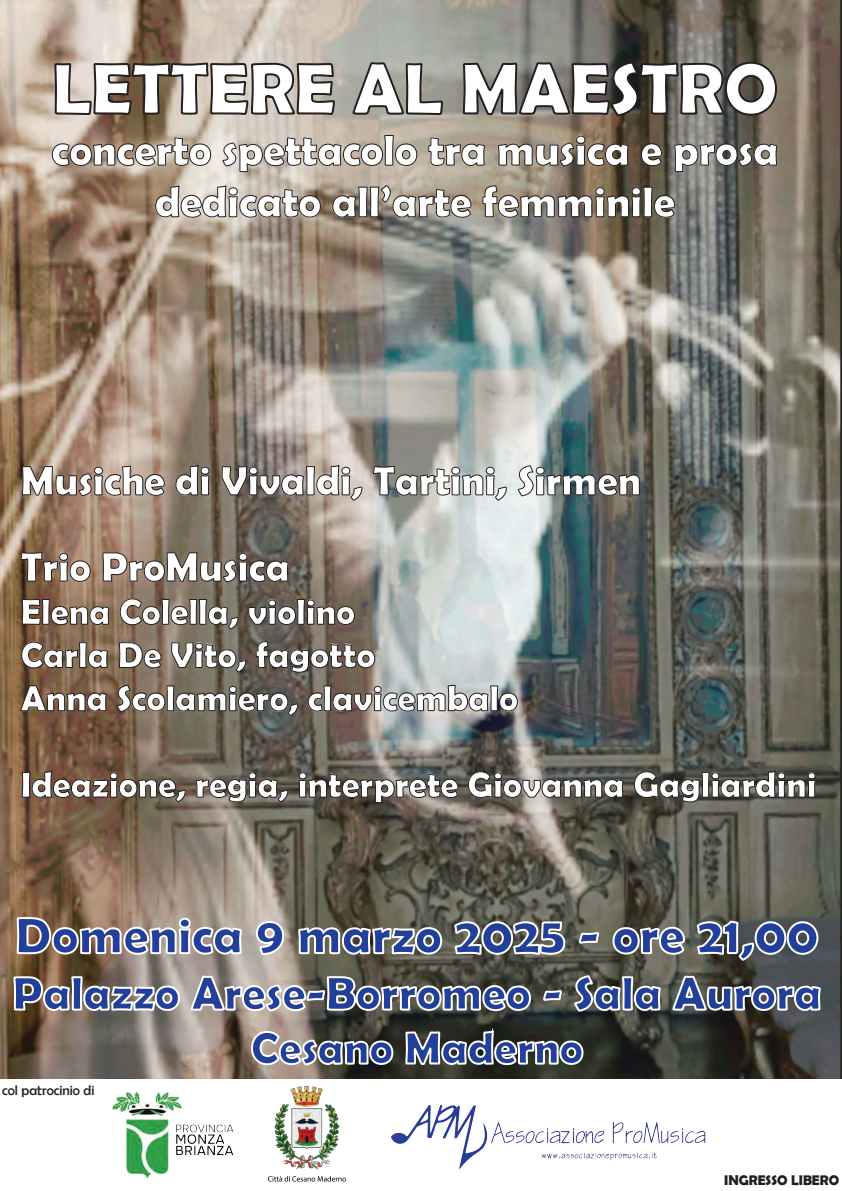
<style>
.page{position:relative;width:842px;height:1191px;background:#fff}
.page>*{position:absolute;margin:0;border:0;box-sizing:border-box;transform-origin:0 0}
.t1{font:700 72px "Berlin Sans FB Demi";color:#fff}
.t2{font:700 51px "Berlin Sans FB Demi";color:#223f99}
.t3{font:700 47px "Berlin Sans FB Demi";color:#223f99}
.t4{font:700 45px "Berlin Sans FB Demi";color:#223f99}
.t5{font:700 43px/51.6px "Berlin Sans FB Demi";color:#fff;text-align:center}
.t6{font:700 41px "Berlin Sans FB Demi";color:#fff}
.t7{font:700 36px/43.2px "Berlin Sans FB Demi";color:#fff}
.t8{font:14px "Berlin Sans FB";color:#231f20}
.t9{font:700 14px "Berlin Sans FB Demi";color:#231f20}
</style>
<div class="page">
<img style="left:0;top:0;width:842px;height:1079px">
<img style="left:20px;top:512px;width:498px;height:228px">
<svg style="left:21px;top:757px;width:165px;height:45px"></svg>
<svg style="left:195px;top:772px;width:94px;height:31px"></svg>
<svg style="left:298px;top:772px;width:161px;height:31px"></svg>
<svg style="left:467px;top:771px;width:157px;height:34px"></svg>
<svg style="left:633px;top:757px;width:183px;height:46px"></svg>
<svg style="left:22px;top:411px;width:143px;height:85px"></svg>
<svg style="left:175px;top:465px;width:35px;height:31px"></svg>
<svg style="left:221px;top:452px;width:142px;height:49px"></svg>
<svg style="left:372px;top:465px;width:135px;height:36px"></svg>
<svg style="left:517px;top:459px;width:123px;height:38px"></svg>
<svg style="left:12px;top:891px;width:810px;height:175px"></svg>
<svg style="left:51px;top:0;width:727px;height:218px"></svg>
<img style="left:391px;top:1105px;width:315px;height:64px">
<img style="left:267px;top:1085px;width:79px;height:97px">
<img style="left:101px;top:1078px;width:158px;height:102px">
<h1 class="t1" style="left:52px;top:47px;width:728px">LETTERE AL MAESTRO</h1>
<p class="t5" style="left:52px;top:124px;width:728px">concerto spettacolo tra musica e prosa dedicato all’arte femminile</p>
<p class="t6" style="left:21px;top:457px;width:622px">Musiche di Vivaldi, Tartini, Sirmen</p>
<p class="t6" style="left:21px;top:543px;width:271px">Trio ProMusica</p>
<p class="t7" style="left:21px;top:589px;width:499px">Elena Colella, violino<br>Carla De Vito, fagotto<br>Anna Scolamiero, clavicembalo</p>
<p class="t7" style="left:21px;top:762px;width:797px">Ideazione, regia, interprete Giovanna Gagliardini</p>
<h2 class="t2" style="left:15px;top:906px;width:805px">Domenica 9 marzo 2025 - ore 21,00</h2>
<h3 class="t3" style="left:12px;top:966px;width:811px">Palazzo Arese-Borromeo - Sala Aurora</h3>
<p class="t4" style="left:251px;top:1022px;width:334px">Cesano Maderno</p>
<p class="t8" style="left:2px;top:1082px;width:94px">col patrocinio di</p>
<p class="t9" style="left:724px;top:1171px;width:117px">INGRESSO LIBERO</p>
</div>
